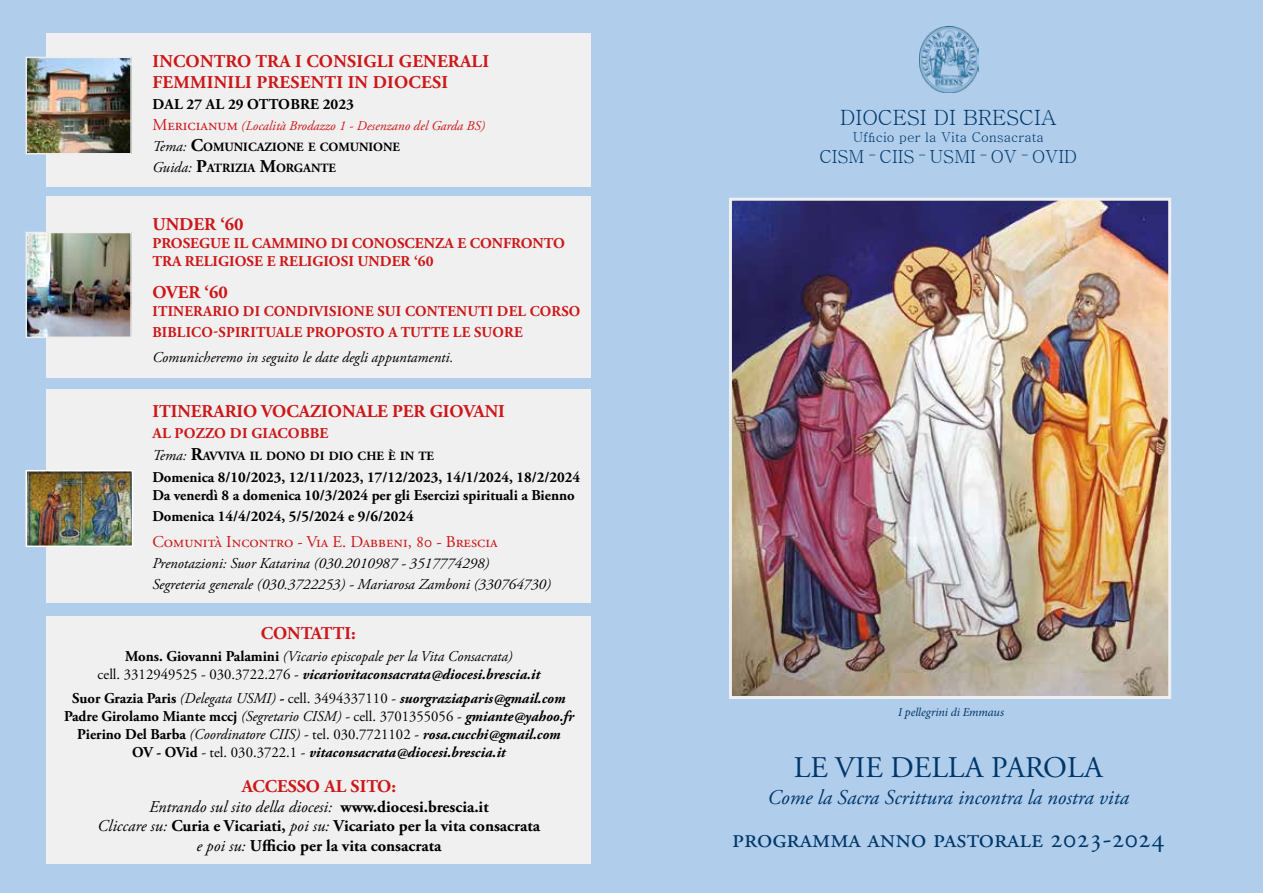
<style>
.page{position:relative;width:1263px;height:893px;background:#b0cdec}
.page>*{position:absolute;margin:0;border:0;box-sizing:border-box;transform-origin:0 0}
.t1{font:30px "Adobe Garamond Pro";color:#003768}
.t2{font:27px "Adobe Garamond Pro";color:#003768}
.t3{font:italic 21px "Adobe Garamond Pro";color:#003768}
.t4{font:21px "Batang";color:#003768}
.t5{font:700 18px/21px "Adobe Garamond Pro";color:#cd1719}
.t6{font:18px "Batang";color:#003768}
.t7{font:700 16.5px/19.5px "Adobe Garamond Pro";color:#000;text-align:center}
.t8{font:16.5px "Adobe Garamond Pro";color:#cd1719}
.t9{font:italic 700 15px/18px "Adobe Garamond Pro";color:#000;text-align:center}
.t10{font:700 15px/18px "Adobe Garamond Pro";color:#000}
.t11{font:700 15px/18px "Adobe Garamond Pro";letter-spacing:.015em;color:#cd1719}
.t12{font:italic 15px/21px "Adobe Garamond Pro";color:#000}
.t13{font:italic 13.5px "Adobe Garamond Pro";color:#cd1719}
.t14{font:13.5px "Batang";color:#003768}
.t15{font:700 12.6px/21px "Adobe Garamond Pro";color:#000}
.t16{font:italic 12px "Minion Pro";letter-spacing:-.01em;color:#003768}
.s1{font-style:normal;font-size:16.5px}
.s2{font-weight:400;font-style:italic;font-size:15px}
.s3{font-size:18px}
.s4{font-style:normal}
.s5{font-weight:400}
.s6{font-weight:400;font-style:normal}
.s7{font-weight:400;font-style:italic}
</style>
<div class="page">
<img style="left:733px;top:202px;width:434px;height:493px">
<div style="left:729px;top:198px;width:442px;height:501px;border:3px solid #f0f0f0"></div>
<img style="left:920px;top:27px;width:59px;height:66px">
<div style="left:47px;top:33px;width:544px;height:154px;background:#f0f0f0"></div>
<div style="left:47px;top:617px;width:544px;height:247px;background:#f0f0f0"></div>
<img style="left:29px;top:60px;width:100px;height:91px">
<div style="left:26px;top:57px;width:106px;height:97px;border:2px solid #ededed"></div>
<div style="left:47px;top:389px;width:544px;height:214px;background:#f0f0f0"></div>
<div style="left:47px;top:197px;width:544px;height:181px;background:#f0f0f0"></div>
<img style="left:29px;top:235px;width:100px;height:100px">
<div style="left:26px;top:232px;width:106px;height:106px;border:2px solid #ededed"></div>
<img style="left:29px;top:473px;width:101px;height:71px">
<div style="left:26px;top:470px;width:107px;height:77px;border:2px solid #fff"></div>
<p class="t5" style="left:152px;top:51px;width:338px">INCONTRO TRA I CONSIGLI GENERALI<br>FEMMINILI PRESENTI IN DIOCESI</p>
<p class="t10" style="left:152px;top:95px;width:203px">DAL 27 AL 29 OTTOBRE 2023</p>
<p class="t13" style="left:152px;top:118px;width:334px"><span class="s1">Mericianum</span> (Località Brodazzo 1 - Desenzano del Garda BS)</p>
<p class="t15" style="left:152px;top:137px;width:249px"><span class="s2">Tema:</span> <span class="s3">C</span>OMUNICAZIONE E COMUNIONE<br><span class="s2">Guida:</span> <span class="s3">P</span>ATRIZIA <span class="s3">M</span>ORGANTE</p>
<p class="t5" style="left:152px;top:215px;width:93px">UNDER ‘60</p>
<p class="t11" style="left:152px;top:235px;width:414px">PROSEGUE IL CAMMINO DI CONOSCENZA E CONFRONTO<br>TRA RELIGIOSE E RELIGIOSI UNDER ‘60</p>
<p class="t5" style="left:152px;top:282px;width:77px">OVER ‘60</p>
<p class="t11" style="left:152px;top:301px;width:429px;line-height:21px">ITINERARIO DI CONDIVISIONE SUI CONTENUTI DEL CORSO<br>BIBLICO-SPIRITUALE PROPOSTO A TUTTE LE SUORE</p>
<p class="t12" style="left:152px;top:348px;width:303px">Comunicheremo in seguito le date degli appuntamenti.</p>
<p class="t5" style="left:152px;top:401px;width:354px">ITINERARIO VOCAZIONALE PER GIOVANI</p>
<p class="t11" style="left:152px;top:424px;width:177px">AL POZZO DI GIACOBBE</p>
<p class="t15" style="left:152px;top:446px;width:283px"><span class="s2">Tema:</span> <span class="s3">R</span>AVVIVA IL DONO DI DIO CHE È IN TE</p>
<p class="t10" style="left:152px;top:469px;width:429px">Domenica 8/10/2023, 12/11/2023, 17/12/2023, 14/1/2024, 18/2/2024<br>Da venerdì 8 a domenica 10/3/2024 per gli Esercizi spirituali a Bienno</p>
<p class="t10" style="left:152px;top:508px;width:263px">Domenica 14/4/2024, 5/5/2024 e 9/6/2024</p>
<p class="t8" style="left:152px;top:531px;width:347px">Comunità Incontro - Via E. Dabbeni, 80 - Brescia</p>
<p class="t12" style="left:152px;top:553px;width:400px">Prenotazioni: Suor Katarina (030.2010987 - 3517774298)<br>Segreteria generale (030.3722253) - Mariarosa Zamboni (330764730)</p>
<p class="t5" style="left:261px;top:623px;width:96px">CONTATTI:</p>
<p class="t9" style="left:98px;top:648px;width:444px"><span class="s4">Mons. Giovanni Palamini</span> <span class="s5">(Vicario episcopale per la Vita Consacrata)<br></span><span class="s6">cell. 3312949525 - 030.3722.276 -</span> vicariovitaconsacrata@diocesi.brescia.it</p>
<p class="t9" style="left:64px;top:690px;width:511px"><span class="s4">Suor Grazia Paris</span> <span class="s5">(Delegata USMI)</span> - <span class="s6">cell. 3494337110 -</span> suorgraziaparis@gmail.com <span class="s4">Padre Girolamo Miante mccj</span> <span class="s5">(Segretario CISM) -</span> <span class="s6">cell. 3701355056 -</span> gmiante@yahoo.fr <span class="s4">Pierino Del Barba</span> <span class="s5">(Coordinatore CIIS) -</span> <span class="s6">tel. 030.7721102 -</span> rosa.cucchi@gmail.com<br><span class="s4">OV - OVid</span> <span class="s5">-</span> <span class="s6">tel. 030.3722.1 -</span> vitaconsacrata@diocesi.brescia.it</p>
<p class="t5" style="left:242px;top:777px;width:156px">ACCESSO AL SITO:</p>
<p class="t7" style="left:98px;top:797px;width:444px"><span class="s7">Entrando sul sito della diocesi:</span> www.diocesi.brescia.it<br><span class="s7">Cliccare su:</span> Curia e Vicariati, <span class="s7">poi su:</span> Vicariato per la vita consacrata <span class="s7">e poi su:</span> Ufficio per la vita consacrata</p>
<h3 class="t4" style="left:840px;top:107px;width:218px">DIOCESI DI BRESCIA</h3>
<p class="t14" style="left:853px;top:130px;width:193px">Ufficio per la Vita Consacrata</p>
<p class="t6" style="left:819px;top:148px;width:259px">CISM <sup>-</sup> CIIS <sup>-</sup> USMI <sup>-</sup> OV <sup>-</sup> OVID</p>
<p class="t16" style="left:898px;top:704px;width:107px">I pellegrini di Emmaus</p>
<h1 class="t1" style="left:794px;top:750px;width:310px">LE VIE DELLA PAROLA</h1>
<h3 class="t3" style="left:767px;top:785px;width:363px">Come la Sacra Scrittura incontra la nostra vita</h3>
<h2 class="t2" style="left:732px;top:822px;width:434px">programma anno pastorale 2023-2024</h2>
</div>
